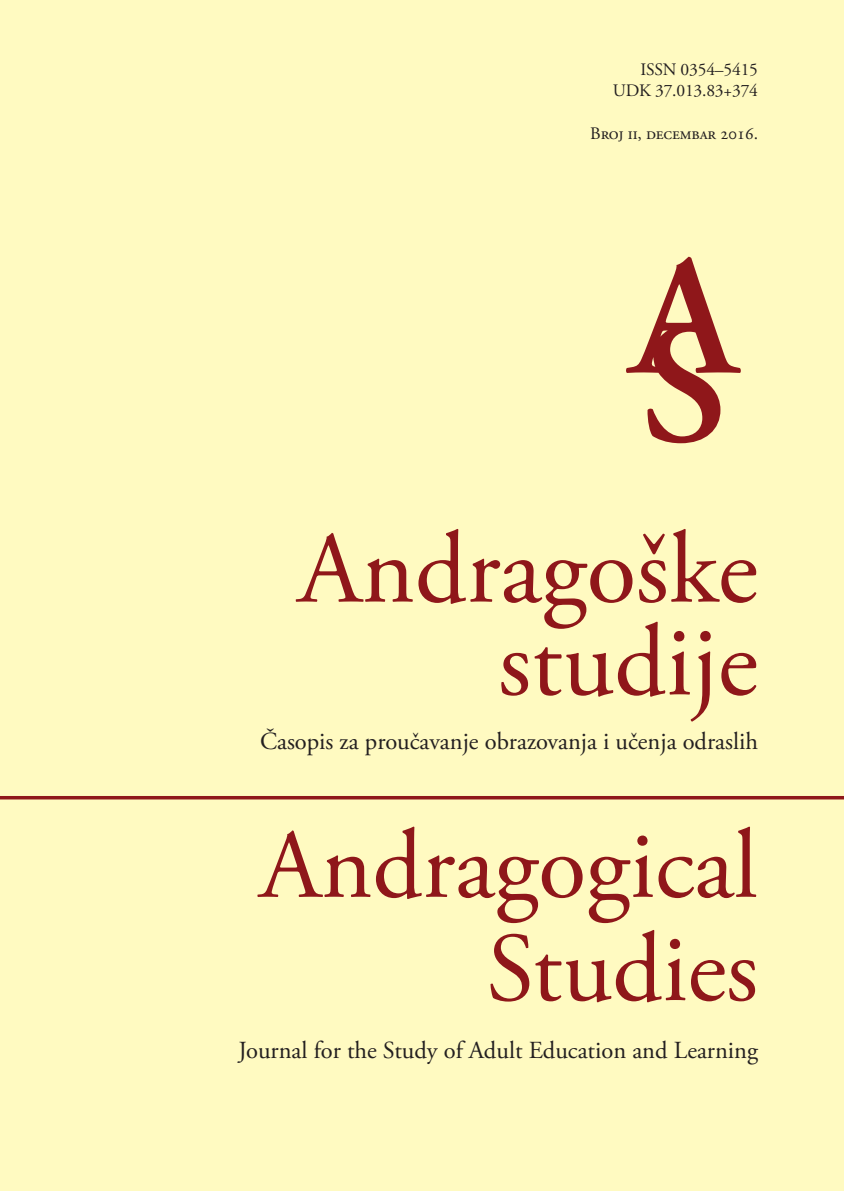
<style>
.page{position:relative;width:844px;height:1191px;background:#fff}
.page>*{position:absolute;margin:0;border:0;box-sizing:border-box;transform-origin:0 0}
.t1{font:101.5px/92.8px "Adobe Garamond Pro";color:#8f171a;text-align:right}
.t2{font:98px/103.2px "Adobe Garamond Pro";color:#8f171a;text-align:right}
.t3{font:24.5px "Adobe Garamond Pro";color:#231f20}
.t4{font:17.5px/21px "Adobe Garamond Pro";letter-spacing:-.01em;color:#231f20;text-align:right}
</style>
<div class="page">
<div style="left:0;top:0;width:843px;height:1191px;background:#fffac1"></div>
<svg style="left:626px;top:257px;width:114px;height:186px"></svg>
<hr style="left:0;top:796px;width:843px;height:3px;background:#8f171a">
<p class="t4" style="left:612px;top:60px;width:147px">ISSN 0354–5415<br>UDK 37.013.83+374</p>
<p class="t4" style="left:590px;top:124px;width:169px">Broj ii, decembar 2016.</p>
<h1 class="t1" style="left:298px;top:532px;width:461px">Andragoške studije</h1>
<p class="t3" style="left:260px;top:731px;width:499px">Časopis za proučavanje obrazovanja i učenja odraslih</p>
<h2 class="t2" style="left:260px;top:822px;width:499px">Andragogical<br>Studies</h2>
<p class="t3" style="left:238px;top:1040px;width:521px">Journal for the Study of Adult Education and Learning</p>
</div>
